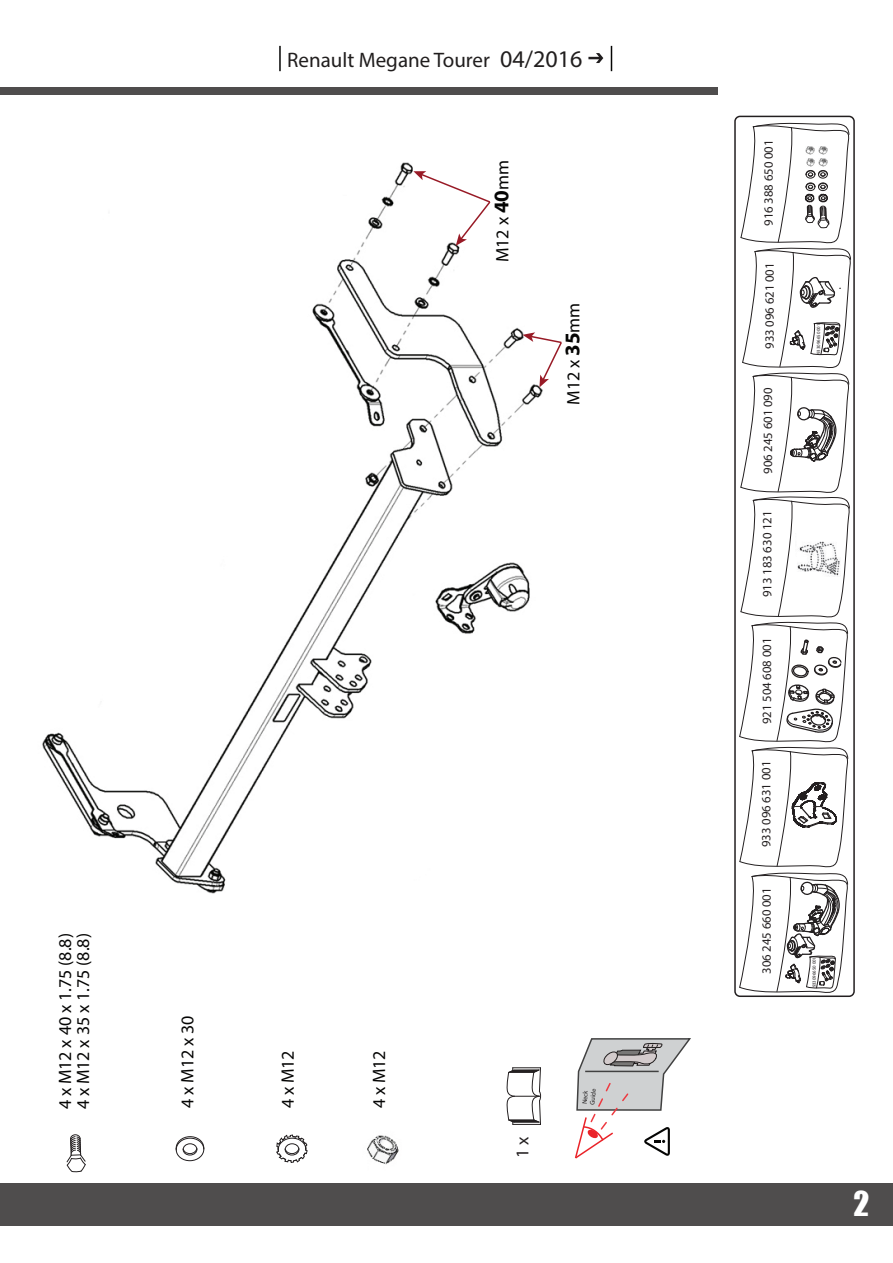
<style>
.page{position:relative;width:893px;height:1263px;background:#fff}
.page>*{position:absolute;margin:0;border:0;box-sizing:border-box;transform-origin:0 0}
.t1{font:31.5px "Impact";color:#fff}
.t2{font:21px "Myriad Pro";color:#211e1e}
.t3{font:18px/18px "Myriad Pro";color:#050504}
.t4{font:18px "Myriad Pro";color:#231f20}
.t5{font:12.75px "Myriad Pro";color:#231f20}
.t6{font:6.6px/7.9px "Myriad Pro";color:#201d1e}
.t7{font:4.8px "Myriad Pro";color:#231f20}
.s1{font-size:24px}
.s2{font-weight:700;font-size:21px}
</style>
<div class="page">
<div style="left:0;top:1183px;width:893px;height:43px;background:#4f4d4d"></div>
<div style="left:0;top:87px;width:717px;height:7px;background:#4f4d4d"></div>
<div style="left:734px;top:116px;width:121px;height:881px;border:2px solid #231f20;border-radius:5px"></div>
<svg style="left:575px;top:1038px;width:116px;height:121px"></svg>
<svg style="left:507px;top:1067px;width:34px;height:58px"></svg>
<svg style="left:738px;top:121px;width:117px;height:875px"></svg>
<svg style="left:588px;top:53px;width:15px;height:10px"></svg>
<hr style="left:279px;top:46px;width:2px;height:25px;background:#050504">
<svg style="left:611px;top:46px;width:1px;height:25px"></svg>
<svg style="left:276px;top:1134px;width:32px;height:29px"></svg>
<svg style="left:66px;top:1134px;width:20px;height:38px"></svg>
<svg style="left:175px;top:1136px;width:30px;height:25px"></svg>
<img style="left:367px;top:1135px;width:32px;height:30px">
<img style="left:42px;top:162px;width:501px;height:732px">
<svg style="left:522px;top:332px;width:40px;height:55px"></svg>
<svg style="left:413px;top:171px;width:79px;height:75px"></svg>
<h2 class="t2" style="left:287px;top:47px;width:297px">Renault Megane Tourer <span class="s1">04/2016</span></h2>
<h3 class="t3" style="left:493px;top:262px;width:104px;rotate:-90deg">M12 x <span class="s2">40</span>mm</h3>
<h3 class="t3" style="left:564px;top:405px;width:104px;rotate:-90deg">M12 x <span class="s2">35</span>mm</h3>
<h3 class="t3" style="left:56px;top:1109px;width:178px;rotate:-90deg">4 x M12 x 40 x 1.75 (8.8)<br>4 x M12 x 35 x 1.75 (8.8)</h3>
<h3 class="t3" style="left:178px;top:1108px;width:94px;rotate:-90deg">4 x M12 x 30</h3>
<h3 class="t3" style="left:278px;top:1108px;width:60px;rotate:-90deg">4 x M12</h3>
<h3 class="t3" style="left:370px;top:1108px;width:60px;rotate:-90deg">4 x M12</h3>
<h3 class="t4" style="left:511px;top:1158px;width:23px;rotate:-90deg">1 x</h3>
<p class="t6" style="left:580px;top:1104px;width:18px;rotate:-85deg">Neck<br>Guide</p>
<p class="t5" style="left:761px;top:226px;width:88px;rotate:-90deg">916 388 650 001</p>
<p class="t5" style="left:762px;top:349px;width:88px;rotate:-90deg">933 096 621 001</p>
<p class="t5" style="left:760px;top:474px;width:88px;rotate:-90deg">906 245 601 090</p>
<p class="t5" style="left:759px;top:597px;width:88px;rotate:-90deg">913 183 630 121</p>
<p class="t5" style="left:759px;top:724px;width:88px;rotate:-90deg">921 504 608 001</p>
<p class="t5" style="left:758px;top:847px;width:88px;rotate:-90deg">933 096 631 001</p>
<p class="t5" style="left:759px;top:974px;width:88px;rotate:-90deg">306 245 660 001</p>
<p class="t7" style="left:816px;top:354px;width:32px;rotate:-90deg">933096650 001</p>
<p class="t7" style="left:811px;top:987px;width:32px;rotate:-90deg">933096650 001</p>
<h1 class="t1" style="left:853px;top:1179px;width:17px">2</h1>
</div>
